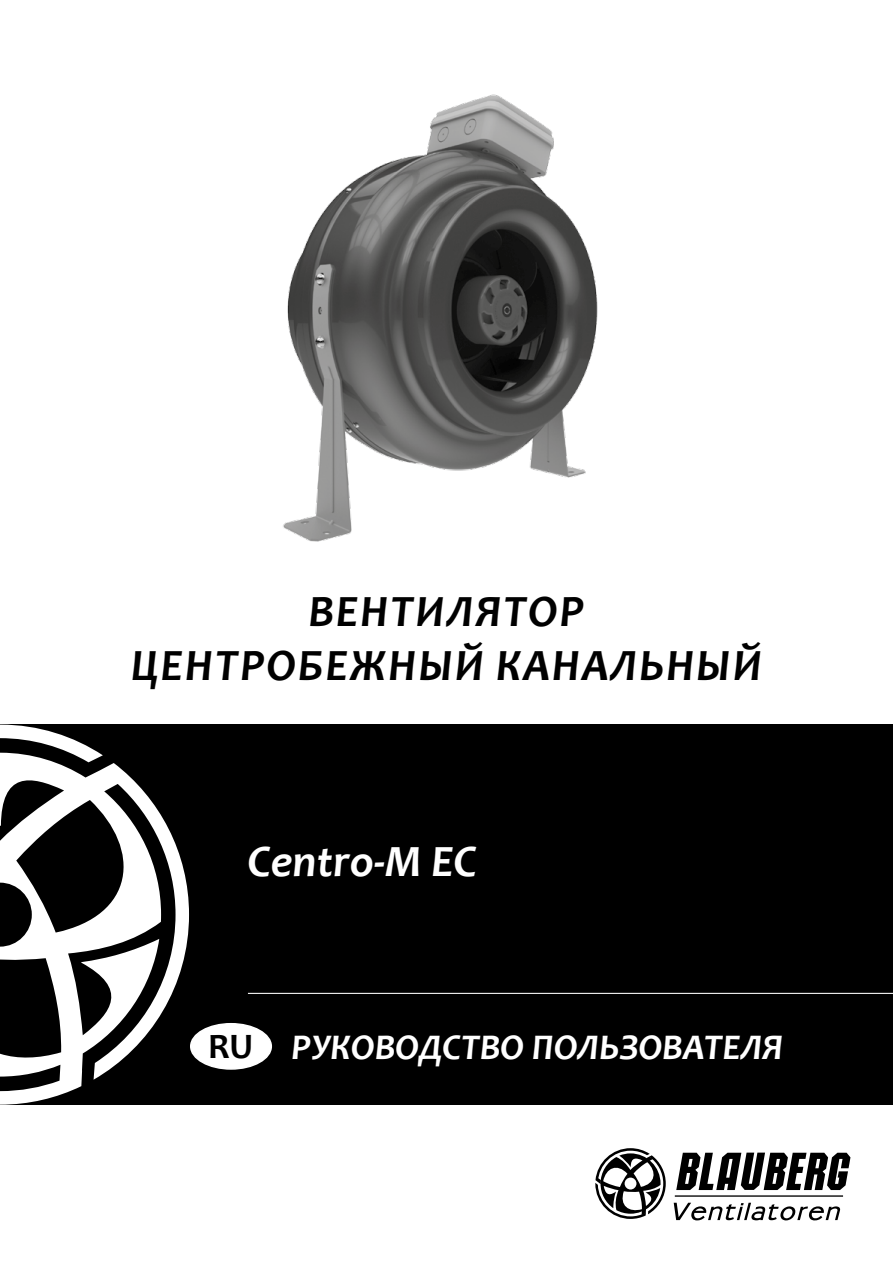
<style>
.page{position:relative;width:893px;height:1263px;background:#fff}
.page>*{position:absolute;margin:0;border:0;box-sizing:border-box;transform-origin:0 0}
.t1{font:italic 700 45px/54px "Candara";letter-spacing:.04em;color:#000;text-align:center}
.t2{font:italic 700 45px "Candara";color:#fff}
.t3{font:italic 700 36.3px "Candara";color:#fff}
.s1{font-style:normal;font-size:36px;color:#000}
</style>
<div class="page">
<img style="left:283px;top:94px;width:315px;height:448px">
<div style="left:0;top:724px;width:893px;height:381px;background:#000"></div>
<hr style="left:248px;top:993px;width:645px;height:1px;background:#fff">
<svg style="left:0;top:724px;width:189px;height:381px"></svg>
<svg style="left:595px;top:1148px;width:71px;height:71px"></svg>
<svg style="left:676px;top:1152px;width:174px;height:38px"></svg>
<hr style="left:675px;top:1195px;width:168px;height:2px;background:#000">
<svg style="left:674px;top:1203px;width:166px;height:17px"></svg>
<div style="left:191px;top:1024px;width:80px;height:45px;background:#fff;border-radius:50%"></div>
<div style="left:190px;top:1023px;width:82px;height:47px;border:2px solid #fff;border-radius:50%"></div>
<p class="t1" style="left:131px;top:584px;width:633px">ВЕНТИЛЯТОР<br>ЦЕНТРОБЕЖНЫЙ КАНАЛЬНЫЙ</p>
<p class="t2" style="left:248px;top:833px;width:230px">Centro-M EC</p>
<p class="t3" style="left:208px;top:1025px;width:577px"><span class="s1">RU</span> РУКОВОДСТВО ПОЛЬЗОВАТЕЛЯ</p>
</div>
